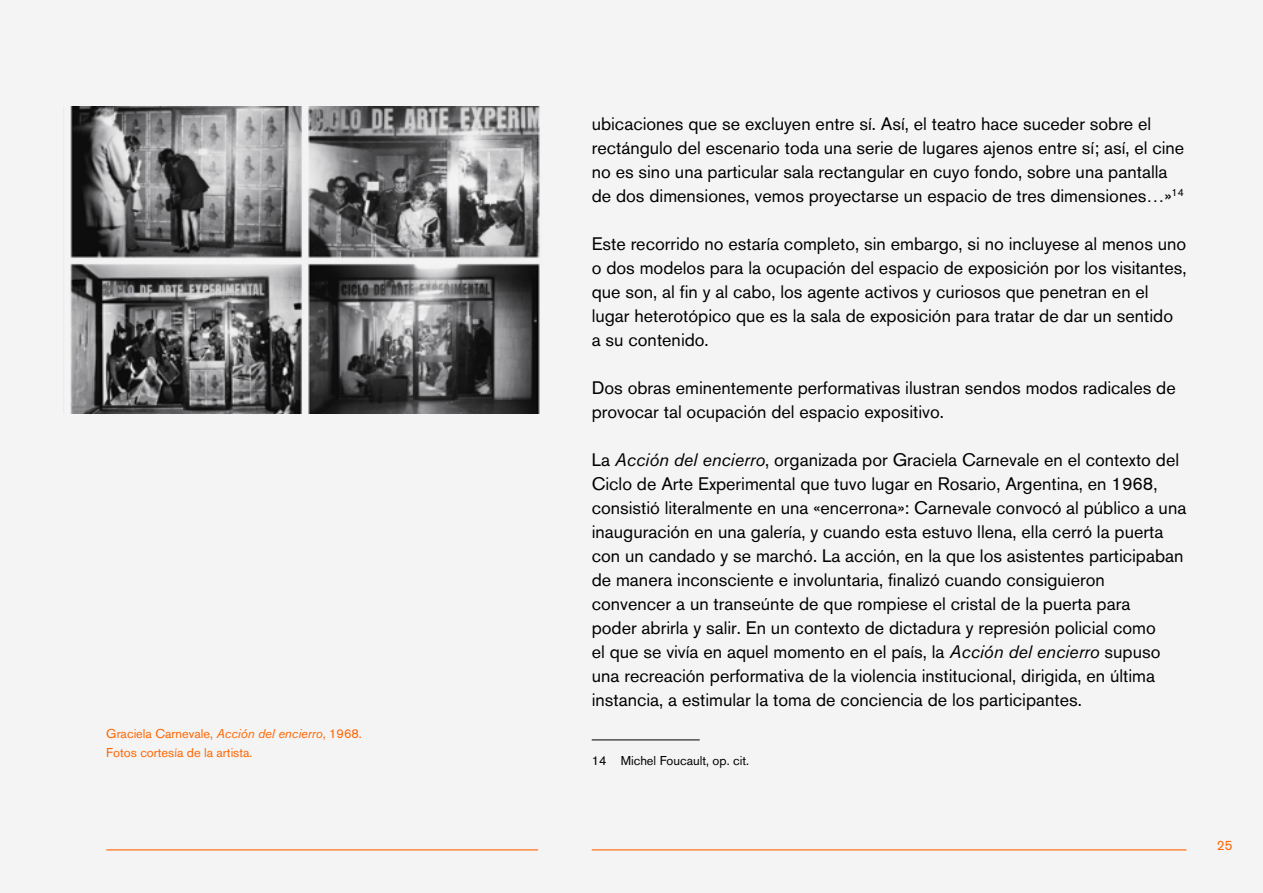
<style>
.page{position:relative;width:1263px;height:893px;background:#f4f4f4}
.page>*{position:absolute;margin:0;border:0;box-sizing:border-box;transform-origin:0 0}
.t1{font:18px/24px "Akzidenz Grotesk BQ";color:#000}
.t2{font:13.5px "Akzidenz Grotesk BQ";color:#ff6500}
.t3{font:12.75px/19.5px "Akzidenz Grotesk BQ";color:#ff6500}
.t4{font:12.75px "Akzidenz Grotesk BQ";color:#000}
.s1{font-style:italic}
</style>
<div class="page">
<hr style="left:592px;top:849px;width:594px;height:1px;background:#ff6500">
<hr style="left:106px;top:849px;width:432px;height:1px;background:#ff6500">
<hr style="left:592px;top:739px;width:108px;height:1px;background:#000">
<img style="left:70px;top:106px;width:470px;height:307px">
<p class="t3" style="left:106px;top:724px;width:257px">Graciela Carnevale, <span class="s1">Acción del encierro</span>, 1968.<br>Fotos cortesía de la artista.</p>
<p class="t1" style="left:592px;top:112px;width:594px">ubicaciones que se excluyen entre sí. Así, el teatro hace suceder sobre el rectángulo del escenario toda una serie de lugares ajenos entre sí; así, el cine no es sino una particular sala rectangular en cuyo fondo, sobre una pantalla de dos dimensiones, vemos proyectarse un espacio de tres dimensiones…»<sup>14</sup></p>
<p class="t1" style="left:592px;top:232px;width:596px">Este recorrido no estaría completo, sin embargo, si no incluyese al menos uno o dos modelos para la ocupación del espacio de exposición por los visitantes, que son, al fin y al cabo, los agente activos y curiosos que penetran en el lugar heterotópico que es la sala de exposición para tratar de dar un sentido a su contenido.</p>
<p class="t1" style="left:592px;top:376px;width:585px">Dos obras eminentemente performativas ilustran sendos modos radicales de provocar tal ocupación del espacio expositivo.</p>
<p class="t1" style="left:592px;top:448px;width:596px">La <span class="s1">Acción del encierro</span>, organizada por Graciela Carnevale en el contexto del Ciclo de Arte Experimental que tuvo lugar en Rosario, Argentina, en 1968, consistió literalmente en una «encerrona»: Carnevale convocó al público a una inauguración en una galería, y cuando esta estuvo llena, ella cerró la puerta con un candado y se marchó. La acción, en la que los asistentes participaban de manera inconsciente e involuntaria, finalizó cuando consiguieron convencer a un transeúnte de que rompiese el cristal de la puerta para<br>poder abrirla y salir. En un contexto de dictadura y represión policial como<br>el que se vivía en aquel momento en el país, la <span class="s1">Acción del encierro</span> supuso una recreación performativa de la violencia institucional, dirigida, en última instancia, a estimular la toma de conciencia de los participantes.</p>
<p class="t4" style="left:592px;top:753px;width:159px">14 Michel Foucault, op. cit.</p>
<p class="t2" style="left:1217px;top:838px;width:17px">25</p>
</div>
